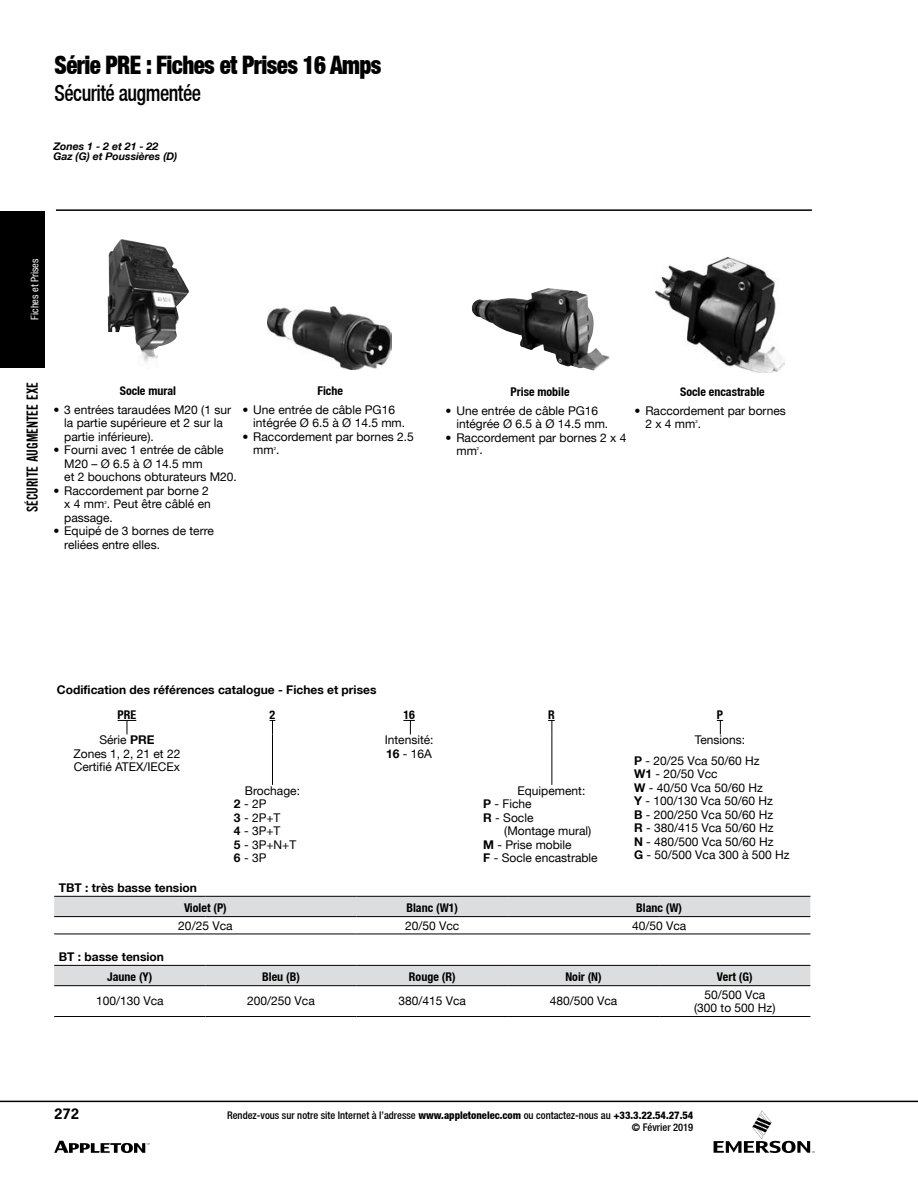
<style>
.page{position:relative;width:918px;height:1188px;background:#fff}
.page>*{position:absolute;margin:0;border:0;box-sizing:border-box;transform-origin:0 0}
.t1{font:900 condensed 25.5px "Helvetica Neue LT";letter-spacing:-.025em;color:#000;scale:.9 1}
.t2{font:500 condensed 22.5px "Helvetica Neue LT";letter-spacing:-.025em;color:#000;scale:.89 1}
.t3{font:16.5px "Alternate Gothic EF No Two";color:#000}
.t4{font:700 13.5px "News Gothic Std";color:#000}
.t5{font:12px/13.5px "Helvetica Neue LT";color:#000}
.t6{font:700 condensed 12px "Helvetica Neue LT";color:#000}
.t7{font:700 12px "Helvetica Neue LT";color:#000}
.t8{font:500 condensed 10.5px/12.6px "Helvetica Neue LT";color:#000;text-align:right}
.t9{font:italic 700 10.5px/10.5px "Helvetica Neue LT";color:#000}
.t10{font:condensed 10.5px "Helvetica Neue LT";color:#fff}
.t11{font:4.35px "Helvetica Neue LT";color:#000}
.s1{font-weight:700}
.s2{font-weight:800}
</style>
<div class="page">
<div style="left:0;top:211px;width:45px;height:156px;background:#000"></div>
<hr style="left:0;top:1101px;width:918px;height:1px;background:#000">
<svg style="left:54px;top:1141px;width:96px;height:12px"></svg>
<svg style="left:714px;top:1111px;width:101px;height:42px"></svg>
<hr style="left:56px;top:209px;width:756px;height:2px;background:#000">
<hr style="left:272px;top:734px;width:1px;height:51px;background:#000">
<hr style="left:552px;top:734px;width:1px;height:51px;background:#000">
<svg style="left:118px;top:720px;width:18px;height:14px"></svg>
<svg style="left:270px;top:720px;width:5px;height:14px"></svg>
<svg style="left:403px;top:720px;width:12px;height:14px"></svg>
<svg style="left:548px;top:720px;width:7px;height:14px"></svg>
<svg style="left:717px;top:720px;width:6px;height:14px"></svg>
<svg style="left:54px;top:897px;width:756px;height:88px"></svg>
<hr style="left:54px;top:965px;width:151px;height:1px;background:#000">
<hr style="left:205px;top:965px;width:152px;height:1px;background:#000">
<hr style="left:357px;top:965px;width:151px;height:1px;background:#000">
<hr style="left:508px;top:965px;width:151px;height:1px;background:#000">
<hr style="left:659px;top:965px;width:151px;height:1px;background:#000">
<hr style="left:54px;top:985px;width:151px;height:1px;background:#000">
<hr style="left:205px;top:985px;width:152px;height:1px;background:#000">
<hr style="left:357px;top:985px;width:151px;height:1px;background:#000">
<hr style="left:508px;top:985px;width:151px;height:1px;background:#000">
<hr style="left:659px;top:985px;width:151px;height:1px;background:#000">
<hr style="left:54px;top:1016px;width:151px;height:1px;background:#000">
<hr style="left:205px;top:1016px;width:152px;height:1px;background:#000">
<hr style="left:357px;top:1016px;width:151px;height:1px;background:#000">
<hr style="left:508px;top:1016px;width:151px;height:1px;background:#000">
<hr style="left:659px;top:1016px;width:151px;height:1px;background:#000">
<hr style="left:54px;top:934px;width:151px;height:1px;background:#000">
<hr style="left:205px;top:934px;width:152px;height:1px;background:#000">
<hr style="left:357px;top:934px;width:151px;height:1px;background:#000">
<hr style="left:508px;top:934px;width:151px;height:1px;background:#000">
<hr style="left:659px;top:934px;width:151px;height:1px;background:#000">
<hr style="left:54px;top:896px;width:151px;height:1px;background:#000">
<hr style="left:205px;top:896px;width:152px;height:1px;background:#000">
<hr style="left:357px;top:896px;width:151px;height:1px;background:#000">
<hr style="left:508px;top:896px;width:151px;height:1px;background:#000">
<hr style="left:659px;top:896px;width:151px;height:1px;background:#000">
<hr style="left:54px;top:916px;width:151px;height:1px;background:#000">
<hr style="left:205px;top:916px;width:152px;height:1px;background:#000">
<hr style="left:357px;top:916px;width:151px;height:1px;background:#000">
<hr style="left:508px;top:916px;width:151px;height:1px;background:#000">
<hr style="left:659px;top:916px;width:151px;height:1px;background:#000">
<img style="left:471px;top:288px;width:139px;height:83px">
<img style="left:655px;top:257px;width:130px;height:116px">
<img style="left:108px;top:239px;width:81px;height:124px">
<img style="left:268px;top:306px;width:124px;height:64px">
<h1 class="t1" style="left:55px;top:49px;width:365px">Série PRE : Fiches et Prises 16 Amps</h1>
<h2 class="t2" style="left:55px;top:79px;width:166px">Sécurité augmentée</h2>
<p class="t9" style="left:53px;top:140px;width:125px">Zones 1 - 2 et 21 - 22<br>Gaz (G) et Poussières (D)</p>
<p class="t10" style="left:29px;top:320px;width:62px;rotate:-90deg">Fiches et Prises</p>
<h3 class="t3" style="left:24px;top:512px;width:131px;rotate:-90deg">SÉCURITE AUGMENTEE EXE</h3>
<p class="t6" style="left:120px;top:384px;width:58px">Socle mural</p>
<p class="t6" style="left:317px;top:384px;width:27px">Fiche</p>
<p class="t5" style="left:64px;top:403px;width:168px;text-indent:-11px">• 3 entrées taraudées M20 (1 sur la partie supérieure et 2 sur la partie inférieure).</p>
<p class="t5" style="left:64px;top:443px;width:174px;text-indent:-11px">• Fourni avec 1 entrée de câble<br>M20 – Ø 6.5 à Ø 14.5 mm<br>et 2 bouchons obturateurs M20.</p>
<p class="t5" style="left:53px;top:484px;width:159px;text-align:right">• Raccordement par borne 2 x 4 mm . Peut être câblé en</p>
<p class="t5" style="left:253px;top:403px;width:153px;text-indent:-11px">• Une entrée de câble PG16 intégrée Ø 6.5 à Ø 14.5 mm.</p>
<p class="t5" style="left:253px;top:430px;width:162px;text-indent:-11px">• Raccordement par bornes 2.5 mm.</p>
<p class="t11" style="left:274px;top:445px;width:4px">2</p>
<p class="t11" style="left:104px;top:499px;width:4px">2</p>
<p class="t5" style="left:64px;top:511px;width:50px">passage.</p>
<p class="t5" style="left:64px;top:524px;width:151px;text-indent:-11px">• Equipé de 3 bornes de terre reliées entre elles.</p>
<p class="t6" style="left:511px;top:385px;width:61px">Prise mobile</p>
<p class="t6" style="left:680px;top:385px;width:86px">Socle encastrable</p>
<p class="t5" style="left:456px;top:403px;width:153px;text-indent:-11px">• Une entrée de câble PG16 intégrée Ø 6.5 à Ø 14.5 mm.</p>
<p class="t5" style="left:456px;top:430px;width:172px;text-indent:-11px">• Raccordement par bornes 2 x 4 mm.</p>
<p class="t5" style="left:645px;top:403px;width:142px;text-indent:-11px">• Raccordement par bornes<br>2x4mm.</p>
<p class="t11" style="left:695px;top:419px;width:4px">2</p>
<p class="t11" style="left:477px;top:446px;width:4px">2</p>
<p class="t7" style="left:57px;top:682px;width:321px">Codification des références catalogue - Fiches et prises</p>
<p class="t6" style="left:118px;top:708px;width:20px">PRE</p>
<p class="t6" style="left:270px;top:708px;width:7px">2</p>
<p class="t6" style="left:403px;top:708px;width:13px">16</p>
<p class="t6" style="left:548px;top:708px;width:8px">R</p>
<p class="t6" style="left:717px;top:708px;width:8px">P</p>
<p class="t5" style="left:73px;top:733px;width:108px;text-align:center">Série <span class="s1">PRE<br></span>Zones 1, 2, 21 et 22<br>Certifié ATEX/IECEx</p>
<p class="t5" style="left:385px;top:733px;width:50px">Intensité:<br><span class="s1">16</span> - 16A</p>
<p class="t5" style="left:634px;top:730px;width:127px;line-height:20.2px;text-indent:61px">Tensions:<br><span class="s1">P</span> - 20/25 Vca 50/60 Hz</p>
<p class="t5" style="left:634px;top:767px;width:157px"><span class="s1">W1</span> - 20/50 Vcc<br><span class="s1">W</span> - 40/50 Vca 50/60 Hz<br><span class="s1">Y</span> - 100/130 Vca 50/60 Hz<br><span class="s1">B</span> - 200/250 Vca 50/60 Hz<br><span class="s1">R</span> - 380/415 Vca 50/60 Hz<br><span class="s1">N</span> - 480/500 Vca 50/60 Hz<br><span class="s1">G</span> - 50/500 Vca 300 à 500 Hz</p>
<p class="t5" style="left:234px;top:784px;width:68px;text-indent:11px">Brochage:<br><span class="s1">2</span>-2P<br><span class="s1">3</span> - 2P+T<br><span class="s1">4</span> - 3P+T<br><span class="s1">5</span> - 3P+N+T<br><span class="s1">6</span>-3P</p>
<p class="t5" style="left:483px;top:784px;width:104px;text-indent:34px">Equipement:<br><span class="s1">P</span> - Fiche<br><span class="s1">R</span> - Socle</p>
<p class="t5" style="left:483px;top:824px;width:116px;text-indent:21px">(Montage mural)<br><span class="s1">M</span> - Prise mobile<br><span class="s1">F</span> - Socle encastrable</p>
<p class="t7" style="left:59px;top:880px;width:140px">TBT : très basse tension</p>
<p class="t6" style="left:184px;top:901px;width:44px">Violet (P)</p>
<p class="t6" style="left:406px;top:901px;width:53px">Blanc (W1)</p>
<p class="t6" style="left:636px;top:901px;width:47px">Blanc (W)</p>
<p class="t5" style="left:178px;top:918px;width:56px">20/25 Vca</p>
<p class="t5" style="left:405px;top:918px;width:56px">20/50 Vcc</p>
<p class="t5" style="left:632px;top:918px;width:56px">40/50 Vca</p>
<p class="t7" style="left:59px;top:949px;width:107px">BT : basse tension</p>
<p class="t6" style="left:107px;top:970px;width:47px">Jaune (Y)</p>
<p class="t6" style="left:262px;top:970px;width:39px">Bleu (B)</p>
<p class="t6" style="left:409px;top:970px;width:48px">Rouge (R)</p>
<p class="t6" style="left:565px;top:970px;width:38px">Noir (N)</p>
<p class="t6" style="left:717px;top:970px;width:37px">Vert (G)</p>
<p class="t5" style="left:96px;top:994px;width:69px">100/130 Vca</p>
<p class="t5" style="left:247px;top:994px;width:69px">200/250 Vca</p>
<p class="t5" style="left:399px;top:994px;width:69px">380/415 Vca</p>
<p class="t5" style="left:550px;top:994px;width:69px">480/500 Vca</p>
<p class="t5" style="left:694px;top:987px;width:83px;text-align:center">50/500 Vca (300 to 500 Hz)</p>
<p class="t4" style="left:54px;top:1105px;width:27px">272</p>
<p class="t8" style="left:227px;top:1109px;width:468px">Rendez-vous sur notre site Internet à l’adresse <span class="s2">www.appletonelec.com</span> ou contactez-nous au <span class="s2">+33.3.22.54.27.54 </span>© Février 2019</p>
</div>
